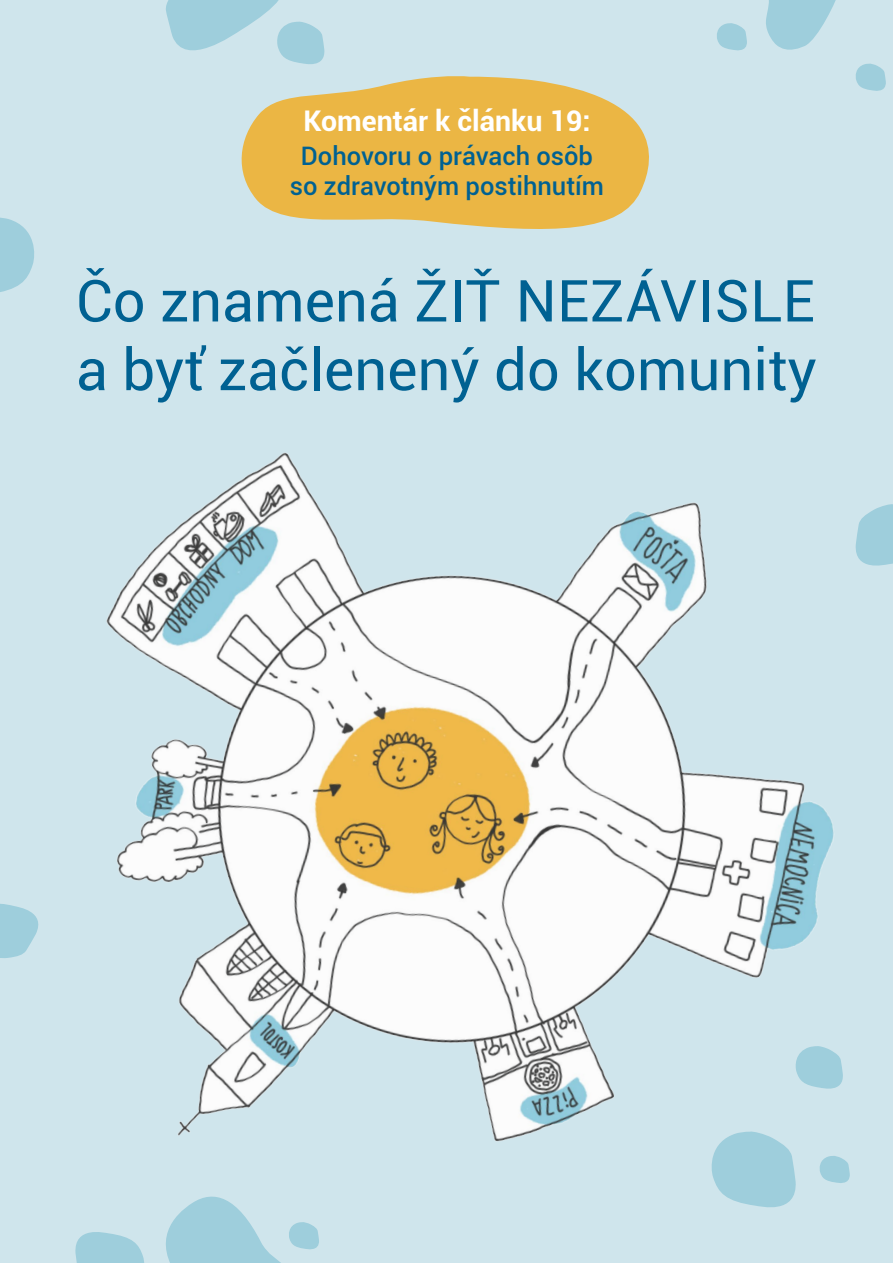
<style>
.page{position:relative;width:893px;height:1263px;background:#cfe5ec}
.page>*{position:absolute;margin:0;border:0;box-sizing:border-box;transform-origin:0 0}
.t1{font:57.9px/68.7px "Roboto";color:#006192}
.t2{font:700 28.5px "Roboto";color:#fff}
.t3{font:500 25.5px/30px "Roboto";color:#006192;text-align:center}
</style>
<div class="page">
<svg style="left:241px;top:76px;width:408px;height:153px;fill:#ebb644"></svg>
<svg style="left:855px;top:63px;width:31px;height:28px"></svg>
<svg style="left:166px;top:0;width:159px;height:64px"></svg>
<svg style="left:717px;top:0;width:119px;height:51px"></svg>
<img style="left:75px;top:453px;width:818px;height:810px">
<svg style="left:0;top:217px;width:34px;height:75px"></svg>
<svg style="left:0;top:904px;width:39px;height:54px"></svg>
<p class="t2" style="left:303px;top:100px;width:289px">Komentár k článku 19:</p>
<p class="t3" style="left:290px;top:140px;width:316px">Dohovoru o právach osôb so zdravotným postihnutím</p>
<p class="t1" style="left:76px;top:264px;width:742px">Čo znamená žiť nezávisle a byť začlenený do komunity</p>
</div>
